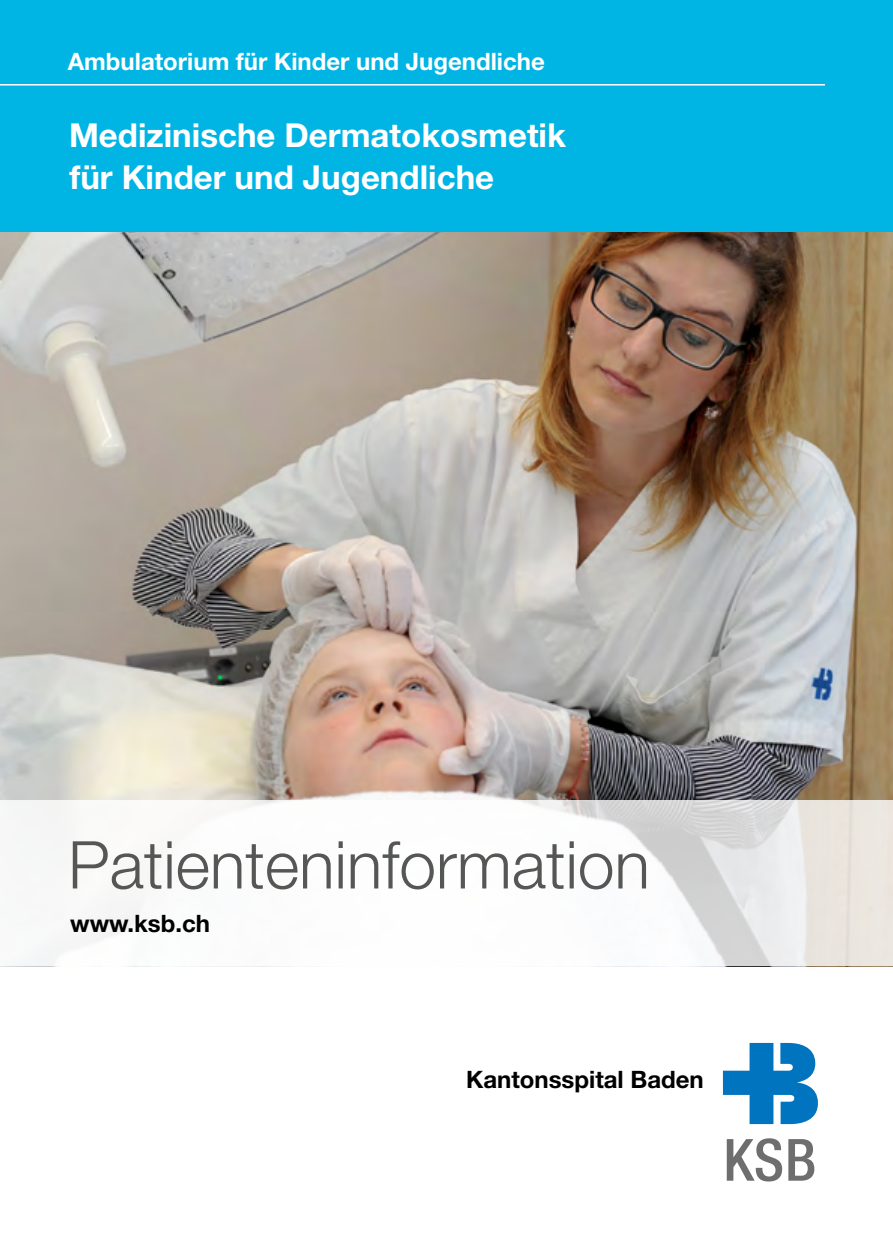
<style>
.page{position:relative;width:893px;height:1259px;background:#fff}
.page>*{position:absolute;margin:0;border:0;box-sizing:border-box;transform-origin:0 0}
.Titel{font:300 66px "Helvetica Neue LT Std";color:#565655}
.Abteilung{font:700 33px/42px "Helvetica Neue LT Std";color:#fff}
.Organisationseinheit{font:700 24px "Helvetica Neue LT Std";color:#fff}
.URL{font:700 24px "Helvetica Neue LT Std";color:#000}
</style>
<div class="page">
<svg style="left:723px;top:1043px;width:95px;height:81px"></svg>
<svg style="left:727px;top:1138px;width:55px;height:43px"></svg>
<svg style="left:788px;top:1139px;width:26px;height:41px"></svg>
<img style="left:0;top:231px;width:893px;height:569px">
<div style="left:0;top:0;width:893px;height:231px;background:#00b4e4"></div>
<svg style="left:7px;top:800px;width:886px;height:166px"></svg>
<hr style="left:0;top:84px;width:825px;height:2px;background:#fff">
<p class="Organisationseinheit" style="left:68px;top:46px;width:479px">Ambulatorium für Kinder und Jugendliche</p>
<p class="Abteilung" style="left:69px;top:113px;width:499px">Medizinische Dermatokosmetik für Kinder und Jugendliche</p>
<p class="Titel" style="left:68px;top:824px;width:583px">Patienteninformation</p>
<p class="URL" style="left:70px;top:909px;width:141px">www.ksb.ch</p>
<p class="URL" style="left:466px;top:1065px;width:239px">Kantonsspital Baden</p>
</div>
